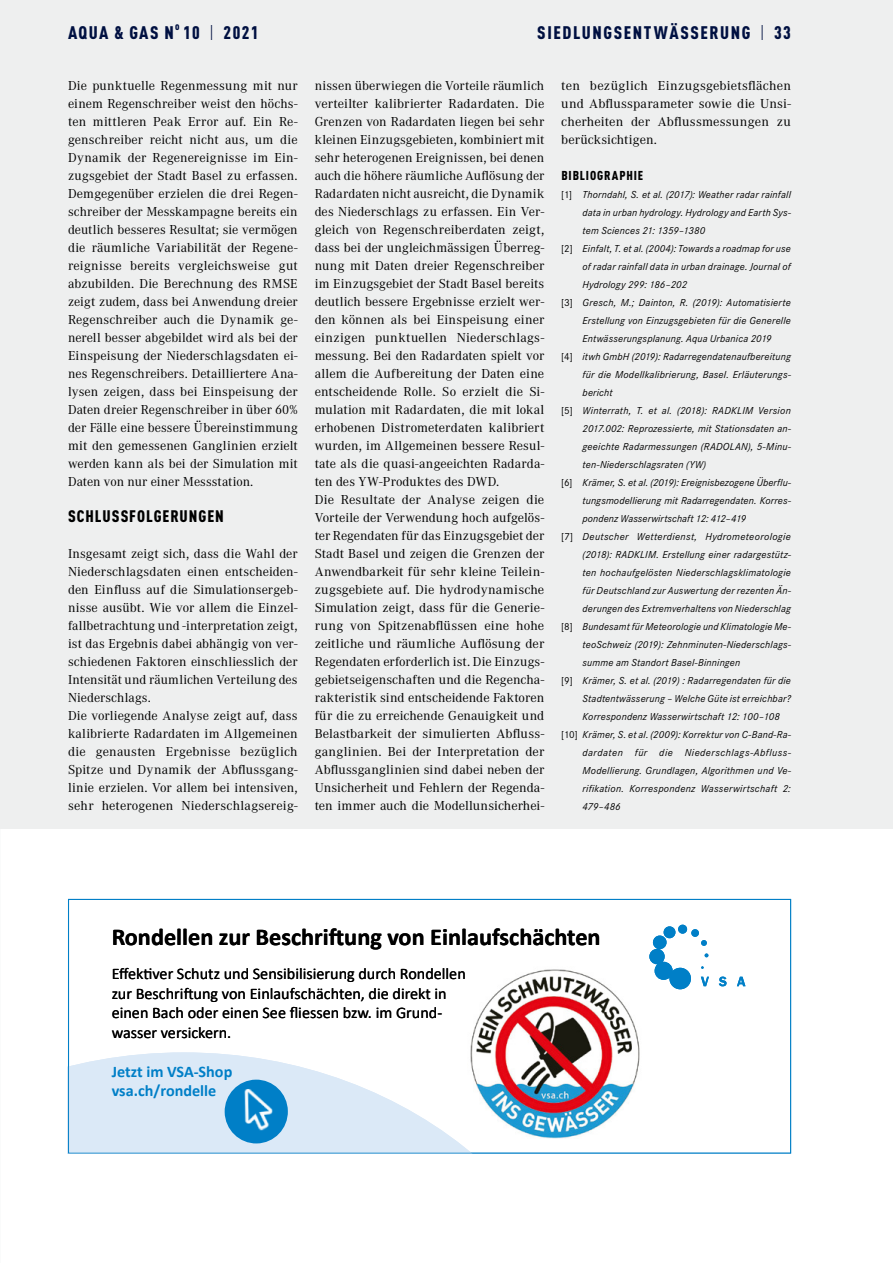
<style>
.page{position:relative;width:893px;height:1263px;background:#fff}
.page>*{position:absolute;margin:0;border:0;box-sizing:border-box;transform-origin:0 0}
.t1{font:700 24.3px "Calibri";color:#000}
.t2{font:900 condensed 18px "DINOT";letter-spacing:.09em;color:#001041}
.Untertitel_1_D_x06{font:900 condensed 16.5px "DINOT";letter-spacing:.06em;color:#000}
.t3{font:16.2px/19.4px "Calibri";color:#000}
.t4{font:700 16.2px/19.4px "Calibri";color:#007fc7}
.Fliesstext_x05{font:13.5px/18px "Corporate A";letter-spacing:.005em;color:#000;text-align:justify}
.Untertitel_2_D_x07{font:900 condensed 12.75px "DINOT";letter-spacing:.065em;color:#000}
.Litaraturverzeichnis{font:italic 10.5px/18px "Corporate S";letter-spacing:.015em;color:#000;text-align:justify}
.t5{font:900 condensed 10.5px "DINOT";color:#001041}
.s1{font-family:"Corporate A";font-weight:400;font-stretch:normal}
.s2{font-style:normal}
</style>
<div class="page">
<div style="left:0;top:0;width:893px;height:828px;background:#eeefef"></div>
<svg style="left:68px;top:899px;width:723px;height:255px"></svg>
<p class="t2" style="left:68px;top:22px;width:107px">AQUA &amp; GAS N</p>
<p class="t5" style="left:175px;top:20px;width:6px">o</p>
<p class="t2" style="left:183px;top:22px;width:77px">10 <span class="s1">|</span> 2021</p>
<p class="t2" style="left:537px;top:22px;width:255px">SIEDLUNGSENTWÄSSERUNG <span class="s1">|</span> 33</p>
<p class="Fliesstext_x05" style="left:68px;top:76px;width:231px">Die punktuelle Regenmessung mit nur einem Regenschreiber weist den höchs&shy;ten mittleren Peak Error auf. Ein Re&shy;genschreiber reicht nicht aus, um die Dynamik der Regenereignisse im Ein&shy;zugsgebiet der Stadt Basel zu erfassen.<br>Demgegenüber erzielen die drei Regen&shy;schreiber der Messkampagne bereits ein deutlich besseres Resultat; sie vermögen die räumliche Variabilität der Regene&shy;reignisse bereits vergleichsweise gut abzubilden. Die Berechnung des RMSE zeigt zudem, dass bei Anwendung dreier Regenschreiber auch die Dynamik ge&shy;nerell besser abgebildet wird als bei der Einspeisung der Niederschlagsdaten ei&shy;nes Regenschreibers. Detailliertere Ana&shy;lysen zeigen, dass bei Einspeisung der Daten dreier Regenschreiber in über 60% der Fälle eine bessere Übereinstimmung mit den gemessenen Ganglinien erzielt werden kann als bei der Simulation mit Daten von nur einer Messstation.</p>
<p class="Untertitel_1_D_x06" style="left:68px;top:506px;width:157px">SCHLUSSFOLGERUNGEN</p>
<p class="Fliesstext_x05" style="left:68px;top:544px;width:231px">Insgesamt zeigt sich, dass die Wahl der Niederschlagsdaten einen entscheiden&shy;den Einfluss auf die Simulationsergeb&shy;nisse ausübt. Wie vor allem die Einzel&shy;fallbetrachtung und -interpretation zeigt, ist das Ergebnis dabei abhängig von ver&shy;schiedenen Faktoren einschliesslich der Intensität und räumlichen Verteilung des Niederschlags.</p>
<p class="Fliesstext_x05" style="left:68px;top:706px;width:231px">Die vorliegende Analyse zeigt auf, dass kalibrierte Radardaten im Allgemeinen die genausten Ergebnisse bezüglich Spitze und Dynamik der Abflussgang&shy;linie erzielen. Vor allem bei intensiven, sehr heterogenen Niederschlagsereig-</p>
<p class="Fliesstext_x05" style="left:315px;top:76px;width:231px">nissen überwiegen die Vorteile räumlich verteilter kalibrierter Radardaten. Die Grenzen von Radardaten liegen bei sehr kleinen Einzugsgebieten, kombiniert mit sehr heterogenen Ereignissen, bei denen auch die höhere räumliche Auflösung der Radardaten nicht ausreicht, die Dynamik des Niederschlags zu erfassen. Ein Ver&shy;gleich von Regenschreiberdaten zeigt, dass bei der ungleichmässigen Überreg&shy;nung mit Daten dreier Regenschreiber im Einzugsgebiet der Stadt Basel bereits deutlich bessere Ergebnisse erzielt wer&shy;den können als bei Einspeisung einer einzigen punktuellen Niederschlags&shy;messung. Bei den Radardaten spielt vor allem die Aufbereitung der Daten eine entscheidende Rolle. So erzielt die Si&shy;mulation mit Radardaten, die mit lokal erhobenen Distrometerdaten kalibriert wurden, im Allgemeinen bessere Resul&shy;tate als die quasi-angeeichten Radarda&shy;ten des YW-Produktes des DWD.</p>
<p class="Fliesstext_x05" style="left:315px;top:490px;width:231px">Die Resultate der Analyse zeigen die Vorteile der Verwendung hoch aufgelös&shy;ter Regendaten für das Einzugsgebiet der Stadt Basel und zeigen die Grenzen der Anwendbarkeit für sehr kleine Teilein&shy;zugsgebiete auf. Die hydrodynamische Simulation zeigt, dass für die Generie&shy;rung von Spitzenabflüssen eine hohe zeitliche und räumliche Auflösung der Regendaten erforderlich ist. Die Einzugs&shy;gebietseigenschaften und die Regencha&shy;rakteristik sind entscheidende Faktoren für die zu erreichende Genauigkeit und Belastbarkeit der simulierten Abfluss&shy;ganglinien. Bei der Interpretation der Abflussganglinien sind dabei neben der Unsicherheit und Fehlern der Regenda&shy;ten immer auch die Modellunsicherhei-</p>
<p class="Fliesstext_x05" style="left:561px;top:76px;width:231px">ten bezüglich Einzugsgebietsflächen und Abflussparameter sowie die Unsi&shy;cherheiten der Abflussmessungen zu berücksichtigen.</p>
<p class="Untertitel_2_D_x07" style="left:561px;top:168px;width:83px">BIBLIOGRAPHIE</p>
<p class="Litaraturverzeichnis" style="left:583px;top:185px;width:210px;text-indent:-21px"><span class="s2">[1]</span> Thorndahl, S. et al. (2017): Weather radar rainfall data in urban hydrology. Hydrology and Earth Sys&shy;tem Sciences 21: 1359–1380</p>
<p class="Litaraturverzeichnis" style="left:583px;top:239px;width:210px;text-indent:-21px"><span class="s2">[2]</span> Einfalt, T. et al. (2004): Towards a roadmap for use of radar rainfall data in urban drainage. Journal of Hydrology 299: 186–202</p>
<p class="Litaraturverzeichnis" style="left:583px;top:293px;width:210px;text-indent:-21px"><span class="s2">[3]</span> Gresch, M.; Dainton, R. (2019): Automatisierte Erstellung von Einzugsgebieten für die Generelle Entwässerungsplanung. Aqua Urbanica 2019</p>
<p class="Litaraturverzeichnis" style="left:583px;top:347px;width:210px;text-indent:-21px"><span class="s2">[4]</span> itwh GmbH (2019): Radarregendatenaufbereitung für die Modellkalibrierung, Basel. Erläuterungs&shy;bericht</p>
<p class="Litaraturverzeichnis" style="left:583px;top:401px;width:210px;text-indent:-21px"><span class="s2">[5]</span> Winterrath, T. et al. (2018): RADKLIM Version 2017.002: Reprozessierte, mit Stationsdaten an&shy;geeichte Radarmessungen (RADOLAN), 5-Minu&shy;ten-Niederschlagsraten (YW)</p>
<p class="Litaraturverzeichnis" style="left:583px;top:473px;width:210px;text-indent:-21px"><span class="s2">[6]</span> Krämer, S. et al. (2019): Ereignisbezogene Überflu&shy;tungsmodellierung mit Radarregendaten. Korres&shy;pondenz Wasserwirtschaft 12: 412–419</p>
<p class="Litaraturverzeichnis" style="left:583px;top:527px;width:210px;text-indent:-21px"><span class="s2">[7]</span> Deutscher Wetterdienst, Hydrometeorologie (2018): RADKLIM. Erstellung einer radargestütz&shy;ten hochaufgelösten Niederschlagsklimatologie für Deutschland zur Auswertung der rezenten Än&shy;derungen des Extremverhaltens von Niederschlag</p>
<p class="Litaraturverzeichnis" style="left:583px;top:617px;width:210px;text-indent:-21px"><span class="s2">[8]</span> Bundesamt für Meteorologie und Klimatologie Me&shy;teoSchweiz (2019): Zehnminuten-Niederschlags&shy;summe am Standort Basel-Binningen</p>
<p class="Litaraturverzeichnis" style="left:583px;top:671px;width:210px;text-indent:-21px"><span class="s2">[9]</span> Krämer, S. et al. (2019) : Radarregendaten für die Stadtentwässerung – Welche Güte ist erreichbar?<br>Korrespondenz Wasserwirtschaft 12: 100–108</p>
<p class="Litaraturverzeichnis" style="left:583px;top:725px;width:210px;text-indent:-21px"><span class="s2">[10]</span> Krämer, S. et al. (2009): Korrektur von C-Band-Ra&shy;dardaten für die Niederschlags-Abfluss-Modellierung. Grundlagen, Algorithmen und Ve&shy;rifikation. Korrespondenz Wasserwirtschaft 2:<br>479–486</p>
<p class="t1" style="left:112px;top:919px;width:490px">Rondellen zur Beschriftung von Einlaufschächten</p>
<p class="t3" style="left:112px;top:964px;width:356px">Effektiver Schutz und Sensibilisierung durch Rondellen zur Beschriftung von Einlaufschächten, die direkt in einen Bach oder einen See fliessen bzw. im Grund&shy;wasser versickern.</p>
<p class="t4" style="left:112px;top:1061px;width:122px">Jetzt im VSA-Shop vsa.ch/rondelle</p>
<p class="t3" style="left:119px;top:964px;width:6px">f</p>
</div>
